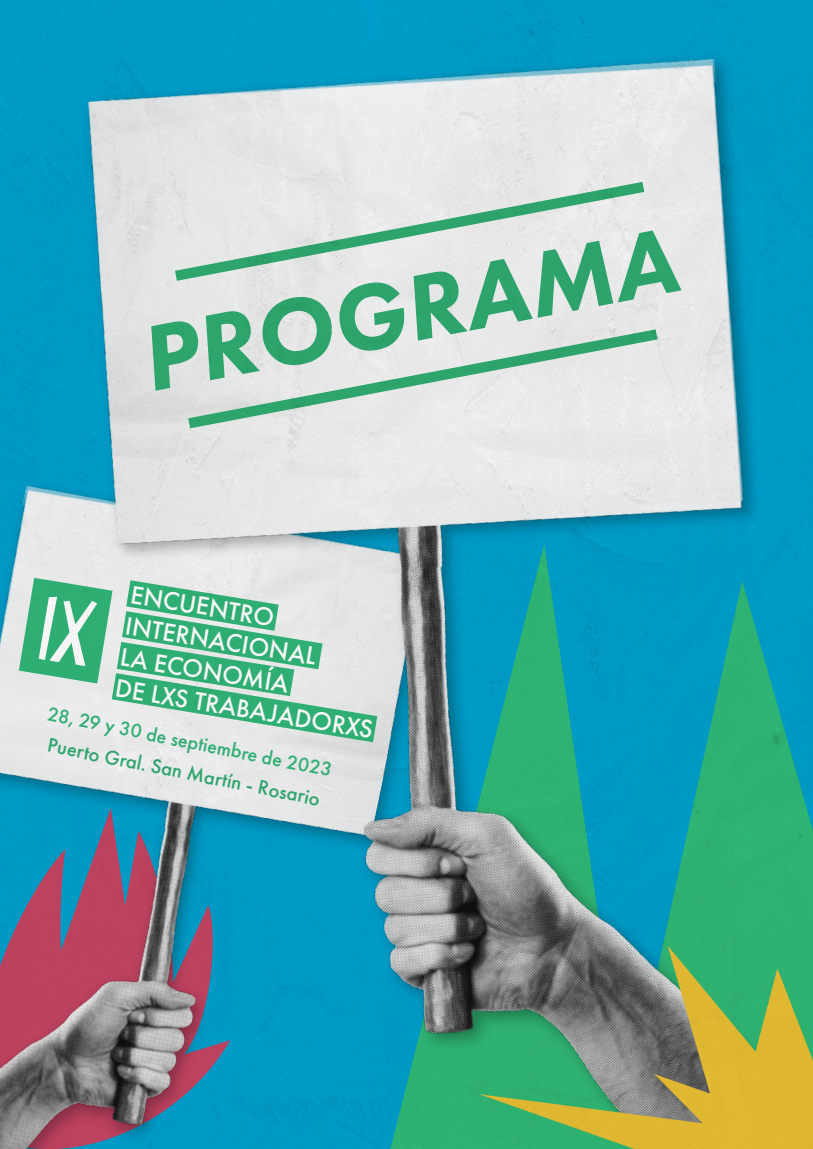
<style>
.page{position:relative;width:813px;height:1149px;background:#fff}
.page>*{position:absolute;margin:0;border:0;box-sizing:border-box;transform-origin:0 0}
.t1{font:italic 800 96.07px "Futura PT";color:#2fab70}
.t2{font:500 26.33px/31.7px "Futura PT";color:#fff}
.t3{font:500 20.7px "Futura PT";color:#2fab70}
.t4{font:500 20.25px "Futura PT";color:#31b577}
</style>
<div class="page">
<img style="left:0;top:0;width:812px;height:1148px">
<h1 class="t1" style="left:131px;top:302px;width:543px;rotate:-11deg">PROGRAMA</h1>
<p class="t2" style="left:133px;top:578px;width:262px;rotate:9deg">ENCUENTRO<br>INTERNACIONAL<br>LA ECONOMÍA<br>DE LXS TRABAJADORXS</p>
<p class="t4" style="left:50px;top:702px;width:291px;rotate:11deg">28, 29 y 30 de septiembre de 2023</p>
<p class="t3" style="left:50px;top:733px;width:279px;rotate:11deg">Puerto Gral. San Martín - Rosario</p>
</div>
